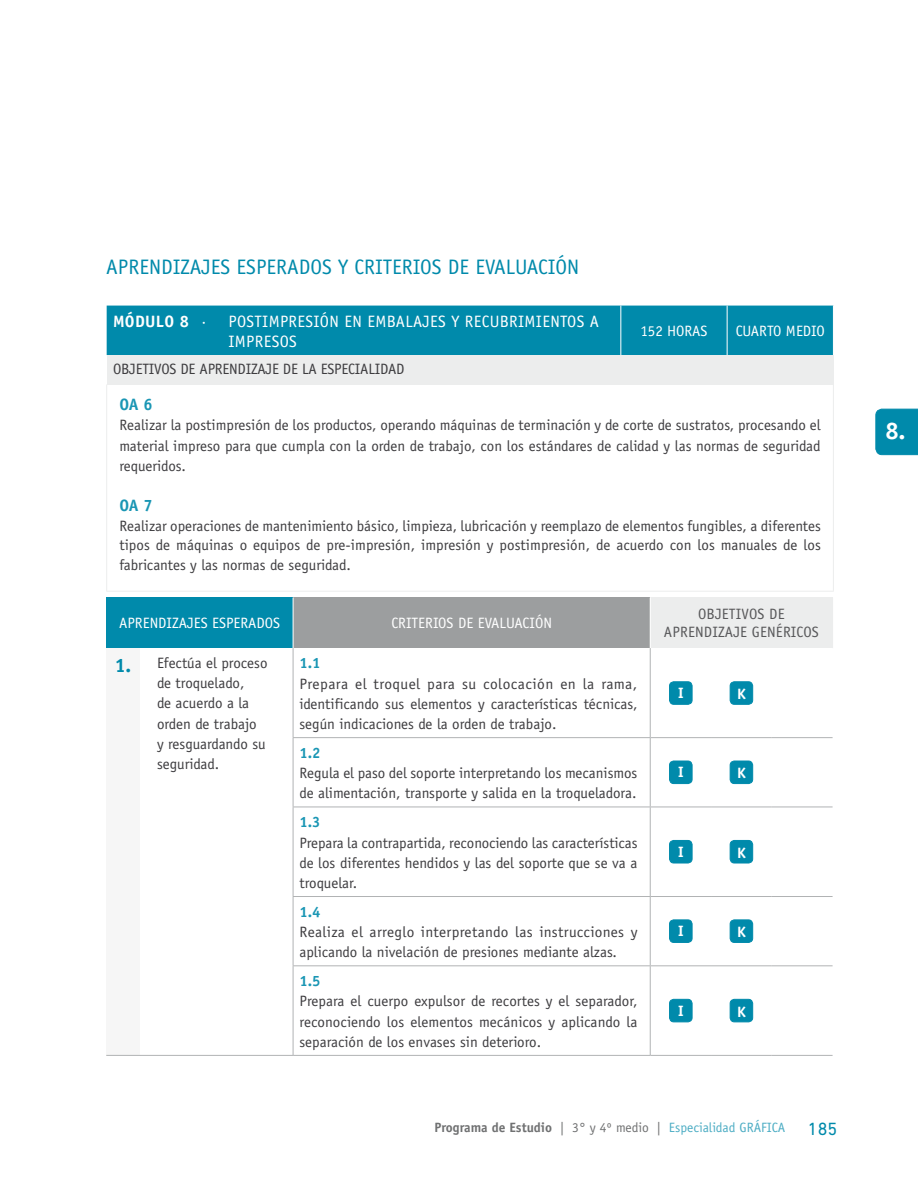
<style>
.page{position:relative;width:918px;height:1188px;background:#fff}
.page>*{position:absolute;margin:0;border:0;box-sizing:border-box;transform-origin:0 0}
.t1{font:700 24px "Officina Sans";color:#fff}
.t2{font:21px "Officina Sans";color:#008aab}
.t3{font:16.5px/19.5px "Officina Sans";letter-spacing:.02em;color:#fff}
.t4{font:700 16.5px "Officina Sans";color:#1a96b4}
.t5{font:15px/20.2px "Officina Sans";color:#3e3d40;text-align:justify}
.t6{font:15px "Officina Sans";color:#fff}
.t7{font:15px "Officina Sans";letter-spacing:.01em;color:#58585a}
.t8{font:700 15px "Officina Sans";color:#1a96b4}
.t9{font:700 15px "Officina Sans";color:#fff}
.t10{font:13.5px "Officina Sans";color:#4dadc4}
.s1{font-weight:700}
.s2{font-weight:700;font-size:19.5px;color:#008aab}
.s3{font-weight:700;color:#707172}
.s4{color:#707172}
.s5{font-family:"DIN Next LT Pro";font-size:18px;color:#008aab}
</style>
<div class="page">
<div style="left:107px;top:306px;width:726px;height:49px;background:#008aab"></div>
<div style="left:107px;top:355px;width:726px;height:29px;background:#eceded"></div>
<hr style="left:106px;top:384px;width:1px;height:207px;background:#eceded">
<hr style="left:833px;top:384px;width:1px;height:207px;background:#eceded">
<hr style="left:106px;top:591px;width:515px;height:1px;background:#eceded">
<hr style="left:621px;top:591px;width:106px;height:1px;background:#eceded">
<hr style="left:727px;top:591px;width:107px;height:1px;background:#eceded">
<hr style="left:727px;top:306px;width:1px;height:49px;background:#fff">
<hr style="left:620px;top:306px;width:1px;height:49px;background:#fff">
<div style="left:106px;top:598px;width:187px;height:50px;background:#008aab"></div>
<div style="left:293px;top:598px;width:357px;height:50px;background:#9c9e9f"></div>
<div style="left:650px;top:598px;width:183px;height:50px;background:#eceded"></div>
<div style="left:106px;top:648px;width:34px;height:407px;background:#f6f6f6"></div>
<hr style="left:650px;top:598px;width:1px;height:50px;background:#fff">
<hr style="left:293px;top:598px;width:1px;height:50px;background:#fff">
<hr style="left:650px;top:648px;width:1px;height:89px;background:#b1b3b4">
<hr style="left:650px;top:738px;width:1px;height:69px;background:#b1b3b4">
<hr style="left:650px;top:807px;width:1px;height:89px;background:#b1b3b4">
<hr style="left:650px;top:897px;width:1px;height:68px;background:#b1b3b4">
<hr style="left:650px;top:966px;width:1px;height:89px;background:#b1b3b4">
<hr style="left:772px;top:737px;width:61px;height:1px;background:#b1b3b4">
<hr style="left:772px;top:807px;width:61px;height:1px;background:#b1b3b4">
<hr style="left:772px;top:896px;width:61px;height:1px;background:#b1b3b4">
<hr style="left:772px;top:965px;width:61px;height:1px;background:#b1b3b4">
<hr style="left:772px;top:1055px;width:61px;height:1px;background:#b1b3b4">
<hr style="left:293px;top:737px;width:357px;height:1px;background:#b1b3b4">
<hr style="left:650px;top:737px;width:61px;height:1px;background:#b1b3b4">
<hr style="left:711px;top:737px;width:61px;height:1px;background:#b1b3b4">
<hr style="left:293px;top:807px;width:357px;height:1px;background:#b1b3b4">
<hr style="left:650px;top:807px;width:61px;height:1px;background:#b1b3b4">
<hr style="left:711px;top:807px;width:61px;height:1px;background:#b1b3b4">
<hr style="left:650px;top:896px;width:61px;height:1px;background:#b1b3b4">
<hr style="left:711px;top:896px;width:61px;height:1px;background:#b1b3b4">
<hr style="left:650px;top:965px;width:61px;height:1px;background:#b1b3b4">
<hr style="left:711px;top:965px;width:61px;height:1px;background:#b1b3b4">
<hr style="left:650px;top:1055px;width:61px;height:1px;background:#b1b3b4">
<hr style="left:711px;top:1055px;width:61px;height:1px;background:#b1b3b4">
<hr style="left:293px;top:896px;width:357px;height:1px;background:#b1b3b4">
<hr style="left:293px;top:965px;width:357px;height:1px;background:#b1b3b4">
<hr style="left:293px;top:1055px;width:357px;height:1px;background:#b1b3b4">
<hr style="left:293px;top:648px;width:1px;height:89px;background:#b1b3b4">
<hr style="left:293px;top:738px;width:1px;height:69px;background:#b1b3b4">
<hr style="left:293px;top:807px;width:1px;height:89px;background:#b1b3b4">
<hr style="left:293px;top:897px;width:1px;height:68px;background:#b1b3b4">
<hr style="left:293px;top:966px;width:1px;height:89px;background:#b1b3b4">
<hr style="left:140px;top:1055px;width:153px;height:1px;background:#b1b3b4">
<hr style="left:106px;top:1055px;width:34px;height:1px;background:#b1b3b4">
<div style="left:670px;top:682px;width:22px;height:22px;background:#008aab;border-radius:4px"></div>
<div style="left:669px;top:682px;width:23px;height:23px;border:1px solid #008aab;border-radius:4px"></div>
<div style="left:730px;top:682px;width:23px;height:22px;background:#008aab;border-radius:4px"></div>
<div style="left:730px;top:682px;width:23px;height:23px;border:1px solid #008aab;border-radius:4px"></div>
<div style="left:670px;top:761px;width:22px;height:23px;background:#008aab;border-radius:4px"></div>
<div style="left:669px;top:761px;width:23px;height:23px;border:1px solid #008aab;border-radius:4px"></div>
<div style="left:730px;top:761px;width:23px;height:23px;background:#008aab;border-radius:4px"></div>
<div style="left:730px;top:761px;width:23px;height:23px;border:1px solid #008aab;border-radius:4px"></div>
<div style="left:670px;top:840px;width:22px;height:23px;background:#008aab;border-radius:4px"></div>
<div style="left:669px;top:840px;width:23px;height:23px;border:1px solid #008aab;border-radius:4px"></div>
<div style="left:730px;top:840px;width:23px;height:23px;background:#008aab;border-radius:4px"></div>
<div style="left:730px;top:840px;width:23px;height:23px;border:1px solid #008aab;border-radius:4px"></div>
<div style="left:670px;top:920px;width:22px;height:22px;background:#008aab;border-radius:4px"></div>
<div style="left:669px;top:920px;width:23px;height:23px;border:1px solid #008aab;border-radius:4px"></div>
<div style="left:730px;top:920px;width:23px;height:22px;background:#008aab;border-radius:4px"></div>
<div style="left:730px;top:920px;width:23px;height:23px;border:1px solid #008aab;border-radius:4px"></div>
<div style="left:670px;top:999px;width:22px;height:23px;background:#008aab;border-radius:4px"></div>
<div style="left:669px;top:999px;width:23px;height:23px;border:1px solid #008aab;border-radius:4px"></div>
<div style="left:730px;top:999px;width:23px;height:23px;background:#008aab;border-radius:4px"></div>
<div style="left:730px;top:999px;width:23px;height:23px;border:1px solid #008aab;border-radius:4px"></div>
<svg style="left:875px;top:409px;width:43px;height:46px;background:#048bac"></svg>
<h2 class="t2" style="left:106px;top:255px;width:475px">APRENDIZAJES ESPERADOS Y CRITERIOS DE EVALUACIÓN</h2>
<p class="t3" style="left:229px;top:312px;width:371px;text-indent:-116px"><span class="s1">MóDULO 8</span> · POSTIMPRESIÓN EN EMBALAJES Y RECUBRIMIENTOS A<br>IMPRESOS</p>
<p class="t6" style="left:640px;top:322px;width:69px">152 HORAS</p>
<p class="t6" style="left:736px;top:322px;width:91px">CUARTO MEDIO</p>
<p class="t5" style="left:113px;top:359px;width:9px">objet</p>
<p class="t5" style="left:149px;top:359px;width:14px">ivos</p>
<p class="t5" style="left:181px;top:359px;width:28px">de Aprend</p>
<p class="t5" style="left:246px;top:359px;width:83px">izaje de la espec</p>
<p class="t5" style="left:355px;top:359px;width:49px">ialidad</p>
<p class="t4" style="left:119px;top:394px;width:35px">OA 6</p>
<p class="t5" style="left:119px;top:415px;width:703px">Realizar la postimpresión de los productos, operando máquinas de terminación y de corte de sustratos, procesando el material impreso para que cumpla con la orden de trabajo, con los estándares de calidad y las normas de seguridad requeridos.</p>
<p class="t4" style="left:119px;top:496px;width:35px">OA 7</p>
<p class="t5" style="left:119px;top:516px;width:703px;line-height:19.5px">Realizar operaciones de mantenimiento básico, limpieza, lubricación y reemplazo de elementos fungibles, a diferentes tipos de máquinas o equipos de pre-impresión, impresión y postimpresión, de acuerdo con los manuales de los fabricantes y las normas de seguridad.</p>
<p class="t6" style="left:119px;top:615px;width:9px">Aprend</p>
<p class="t6" style="left:167px;top:615px;width:61px">izajes Esper</p>
<p class="t6" style="left:248px;top:615px;width:17px">ados</p>
<p class="t6" style="left:391px;top:615px;width:153px">Criterios de Evaluación</p>
<p class="t7" style="left:698px;top:606px;width:17px">Objet</p>
<p class="t7" style="left:736px;top:606px;width:15px">ivos</p>
<p class="t7" style="left:769px;top:606px;width:8px">de</p>
<p class="t7" style="left:664px;top:624px;width:9px">Aprend</p>
<p class="t7" style="left:712px;top:624px;width:56px">izaje Genér</p>
<p class="t7" style="left:791px;top:624px;width:14px">icos</p>
<p class="t5" style="left:157px;top:653px;width:112px;text-align:left;text-indent:-42px"><span class="s2">1.</span> Efectúa el proceso de troquelado,<br>de acuerdo a la orden de trabajo<br>y resguardando su seguridad.</p>
<p class="t8" style="left:299px;top:654px;width:23px">1.1</p>
<p class="t5" style="left:299px;top:673px;width:340px">Prepara el troquel para su colocación en la rama, identificando sus elementos y características técnicas, según indicaciones de la orden de trabajo.</p>
<p class="t9" style="left:678px;top:684px;width:7px">I</p>
<p class="t9" style="left:737px;top:684px;width:10px">K</p>
<p class="t8" style="left:299px;top:743px;width:23px">1.2</p>
<p class="t5" style="left:299px;top:763px;width:339px">Regula el paso del soporte interpretando los mecanismos de alimentación, transporte y salida en la troqueladora.</p>
<p class="t9" style="left:678px;top:763px;width:7px">I</p>
<p class="t9" style="left:737px;top:764px;width:10px">K</p>
<p class="t8" style="left:299px;top:813px;width:23px">1.3</p>
<p class="t5" style="left:299px;top:832px;width:340px">Prepara la contrapartida, reconociendo las características de los diferentes hendidos y las del soporte que se va a troquelar.</p>
<p class="t9" style="left:678px;top:842px;width:7px">I</p>
<p class="t9" style="left:737px;top:843px;width:10px">K</p>
<p class="t8" style="left:299px;top:902px;width:23px">1.4</p>
<p class="t5" style="left:299px;top:922px;width:340px">Realiza el arreglo interpretando las instrucciones y aplicando la nivelación de presiones mediante alzas.</p>
<p class="t9" style="left:678px;top:922px;width:7px">I</p>
<p class="t9" style="left:737px;top:923px;width:10px">K</p>
<p class="t8" style="left:299px;top:972px;width:23px">1.5</p>
<p class="t5" style="left:299px;top:991px;width:340px">Prepara el cuerpo expulsor de recortes y el separador, reconociendo los elementos mecánicos y aplicando la separación de los envases sin deterioro.</p>
<p class="t9" style="left:678px;top:1001px;width:7px">I</p>
<p class="t9" style="left:737px;top:1002px;width:10px">K</p>
<p class="t10" style="left:434px;top:1120px;width:404px"><span class="s3">Programa de Estudio</span> <span class="s4">| 3° y 4º medio |</span> Especialidad GRÁFICA <span class="s5">185</span></p>
<h1 class="t1" style="left:885px;top:416px;width:21px">8.</h1>
</div>
